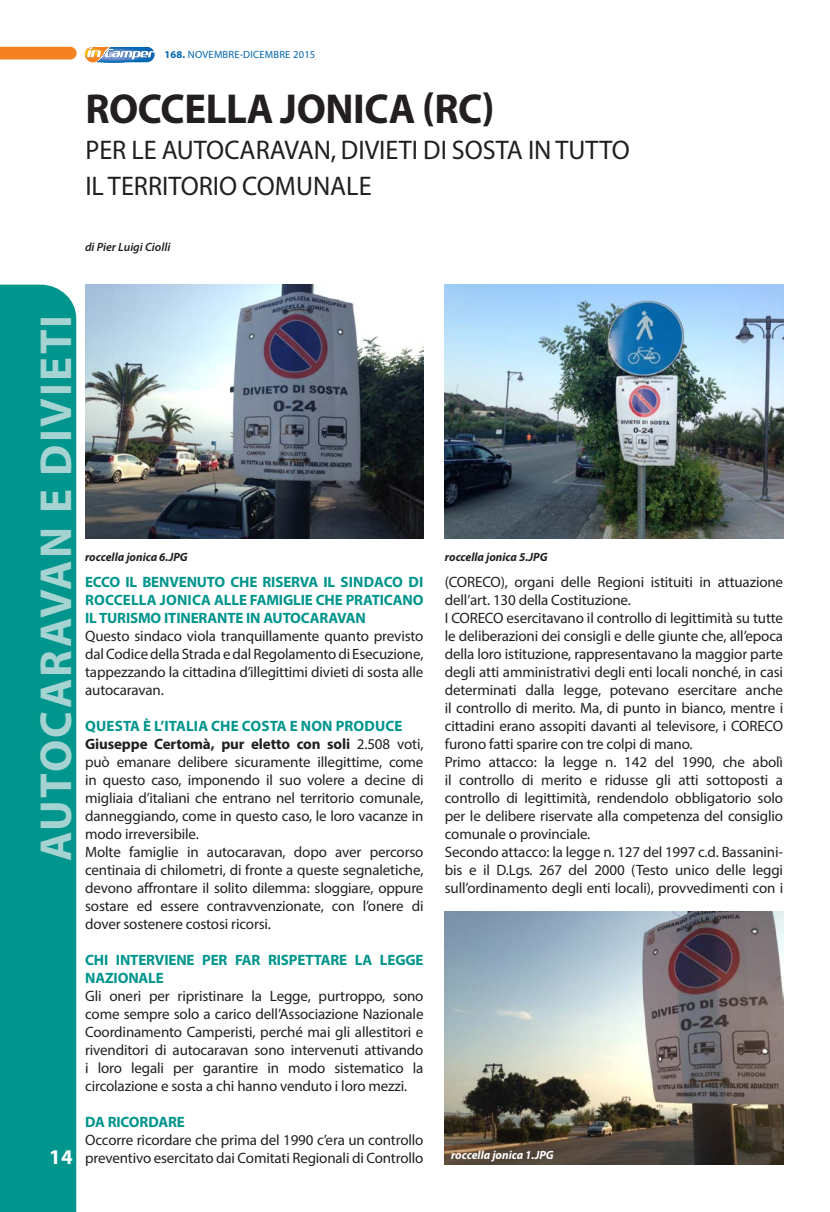
<style>
.page{position:relative;width:830px;height:1212px;background:#fff}
.page>*{position:absolute;margin:0;border:0;box-sizing:border-box;transform-origin:0 0}
.t1{font:700 45px "Myriad Pro";letter-spacing:.05em;color:#a4d3d1}
.titolo-articolo{font:700 42px "Myriad Pro";letter-spacing:-.01em;color:#231f20}
.sottotitolo-articolo{font:27px "Myriad Pro";color:#231f20}
.t2{font:700 21px "Myriad Pro";color:#fff}
.paragrafo{font:15px/18px "Myriad Pro";letter-spacing:-.01em;color:#231f20;text-align:justify}
.paragrafo-2{font:700 15px/18px "Myriad Pro";letter-spacing:-.01em;color:#00958d;text-align:justify}
.paragrafo-3{font:700 15px "Myriad Pro";letter-spacing:.01em;color:#00958d}
.dida{font:italic 700 12px "Myriad Pro";color:#231f20}
.dida-2{font:italic 700 12px "Myriad Pro";color:#fff}
.Normale{font:italic 600 12px "Myriad Pro";color:#231f20}
.t3{font:10.5px "Myriad Pro";letter-spacing:.02em;color:#0166b3}
.s1{font-weight:700}
</style>
<div class="page">
<svg style="left:85px;top:47px;width:69px;height:15px"></svg>
<svg style="left:0;top:47px;width:77px;height:13px"></svg>
<div style="left:0;top:285px;width:76px;height:927px;background:#00958d"></div>
<img style="left:444px;top:285px;width:339px;height:253px">
<img style="left:85px;top:285px;width:338px;height:253px">
<img style="left:444px;top:911px;width:338px;height:254px">
<p class="t3" style="left:164px;top:48px;width:152px"><span class="s1">168.</span> NOVEMBRE-DICEMBRE 2015</p>
<p class="titolo-articolo" style="left:85px;top:82px;width:410px">ROCCELLA JONICA (RC)</p>
<p class="sottotitolo-articolo" style="left:85px;top:133px;width:545px">PER LE AUTOCARAVAN, DIVIETI DI SOSTA IN TUTTO</p>
<p class="sottotitolo-articolo" style="left:85px;top:169px;width:287px">IL TERRITORIO COMUNALE</p>
<p class="Normale" style="left:85px;top:239px;width:87px">di Pier Luigi Ciolli</p>
<h1 class="t1" style="left:26px;top:861px;width:548px;rotate:-90deg">AUTOCARAVAN E DIVIETI</h1>
<p class="t2" style="left:49px;top:1143px;width:25px">14</p>
<p class="dida" style="left:85px;top:549px;width:104px">roccella jonica 6.JPG</p>
<p class="dida" style="left:444px;top:549px;width:104px">roccella jonica 5.JPG</p>
<p class="paragrafo-2" style="left:85px;top:572px;width:340px">ECCO IL BENVENUTO CHE RISERVA IL SINDACO DI ROCCELLA JONICA ALLE FAMIGLIE CHE PRATICANO IL TURISMO ITINERANTE IN AUTOCARAVAN</p>
<p class="paragrafo" style="left:85px;top:627px;width:340px">Questo sindaco viola tranquillamente quanto previsto dal Codice della Strada e dal Regolamento di Esecuzione, tappezzando la cittadina d’illegittimi divieti di sosta alle autocaravan.</p>
<p class="paragrafo-3" style="left:85px;top:716px;width:318px">QUESTA È L’ITALIA CHE COSTA E NON PRODUCE</p>
<p class="paragrafo" style="left:85px;top:735px;width:340px"><span class="s1">Giuseppe Certomà, pur eletto con soli</span> 2.508 voti, può emanare delibere sicuramente illegittime, come in questo caso, imponendo il suo volere a decine di migliaia d’italiani che entrano nel territorio comunale, danneggiando, come in questo caso, le loro vacanze in modo irreversibile.</p>
<p class="paragrafo" style="left:85px;top:843px;width:340px">Molte famiglie in autocaravan, dopo aver percorso centinaia di chilometri, di fronte a queste segnaletiche, devono affrontare il solito dilemma: sloggiare, oppure sostare ed essere contravvenzionate, con l’onere di dover sostenere costosi ricorsi.</p>
<p class="paragrafo-2" style="left:85px;top:950px;width:340px">CHI INTERVIENE PER FAR RISPETTARE LA LEGGE<br>NAZIONALE</p>
<p class="paragrafo" style="left:85px;top:987px;width:340px">Gli oneri per ripristinare la Legge, purtroppo, sono come sempre solo a carico dell’Associazione Nazionale Coordinamento Camperisti, perché mai gli allestitori e rivenditori di autocaravan sono intervenuti attivando i loro legali per garantire in modo sistematico la circolazione e sosta a chi hanno venduto i loro mezzi.</p>
<p class="paragrafo-2" style="left:85px;top:1112px;width:101px">DA RICORDARE</p>
<p class="paragrafo" style="left:85px;top:1131px;width:340px">Occorre ricordare che prima del 1990 c’era un controllo preventivo esercitato dai Comitati Regionali di Controllo</p>
<p class="paragrafo" style="left:444px;top:573px;width:340px">(CORECO), organi delle Regioni istituiti in attuazione dell’art. 130 della Costituzione.</p>
<p class="paragrafo" style="left:444px;top:609px;width:340px">I CORECO esercitavano il controllo di legittimità su tutte le deliberazioni dei consigli e delle giunte che, all’epoca della loro istituzione, rappresentavano la maggior parte degli atti amministrativi degli enti locali nonché, in casi determinati dalla legge, potevano esercitare anche il controllo di merito. Ma, di punto in bianco, mentre i cittadini erano assopiti davanti al televisore, i CORECO furono fatti sparire con tre colpi di mano.</p>
<p class="paragrafo" style="left:444px;top:753px;width:340px">Primo attacco: la legge n. 142 del 1990, che abolì il controllo di merito e ridusse gli atti sottoposti a controllo di legittimità, rendendolo obbligatorio solo per le delibere riservate alla competenza del consiglio comunale o provinciale.</p>
<p class="paragrafo" style="left:444px;top:843px;width:340px">Secondo attacco: la legge n. 127 del 1997 c.d. Bassanini&shy;bis e il D.Lgs. 267 del 2000 (Testo unico delle leggi sull’ordinamento degli enti locali), provvedimenti con i</p>
<p class="dida-2" style="left:451px;top:1147px;width:104px">roccella jonica 1.JPG</p>
</div>
